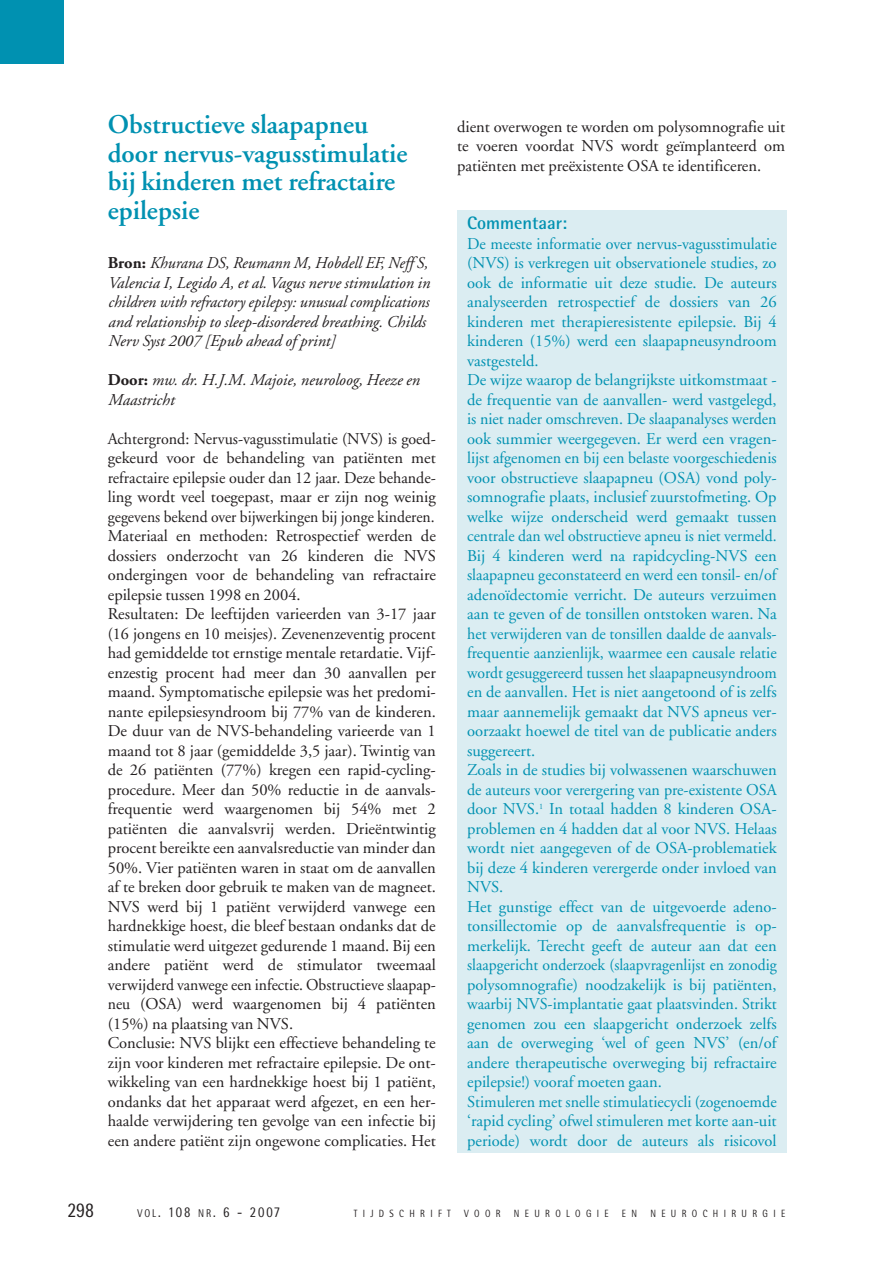
<style>
.page{position:relative;width:893px;height:1263px;background:#fff}
.page>*{position:absolute;margin:0;border:0;box-sizing:border-box;transform-origin:0 0}
.t1{font:600 27px/28.5px "Adobe Garamond";color:#0091b1}
.t2{font:21px "Rotis Semi Sans";color:#231f20;scale:.85 1}
.t3{font:700 18px "Rotis Semi Sans";color:#0091b1}
.t4{font:16.5px/19.5px "Adobe Garamond";color:#0091b1}
.t5{font:16.5px/19.5px "Adobe Garamond";color:#231f20}
.t6{font:italic 16.5px/19.5px "Adobe Garamond";color:#231f20}
.t7{font:15px "Rotis Semi Sans";letter-spacing:.15em;color:#231f20;scale:.85 1}
.t8{font:10.5px "Rotis Semi Sans";letter-spacing:.6em;color:#231f20;scale:.85 1}
.s1{font-weight:700;font-style:normal}
.s2{font-size:11.25px}
</style>
<div class="page">
<div style="left:0;top:0;width:64px;height:64px;background:#0091b1"></div>
<div style="left:457px;top:210px;width:330px;height:942px;background:#dbedf2"></div>
<h1 class="t1" style="left:108px;top:113px;width:301px">Obstructieve slaapapneu door nervus-vagusstimulatie bij kinderen met refractaire epilepsie</h1>
<p class="t6" style="left:108px;top:255px;width:323px"><span class="s1">Bron:</span> Khurana DS, Reumann M, Hobdell EF, Neff S, Valencia I, Legido A, et al. Vagus nerve stimulation in children with refractory epilepsy: unusual complications and relationship to sleep-disordered breathing. Childs Nerv Syst 2007 [Epub ahead of print]</p>
<p class="t6" style="left:108px;top:372px;width:313px"><span class="s1">Door:</span> mw. dr. H.J.M. Majoie, neuroloog, Heeze en<br>Maastricht</p>
<p class="t5" style="left:108px;top:430px;width:330px">Achtergrond: Nervus-vagusstimulatie (NVS) is goed&shy;gekeurd voor de behandeling van patiënten met refractaire epilepsie ouder dan 12 jaar. Deze behande&shy;ling wordt veel toegepast, maar er zijn nog weinig gegevens bekend over bijwerkingen bij jonge kinderen.<br>Materiaal en methoden: Retrospectief werden de dossiers onderzocht van 26 kinderen die NVS ondergingen voor de behandeling van refractaire epilepsie tussen 1998 en 2004.<br>Resultaten: De leeftijden varieerden van 3-17 jaar (16 jongens en 10 meisjes). Zevenenzeventig procent had gemiddelde tot ernstige mentale retardatie. Vijf&shy;enzestig procent had meer dan 30 aanvallen per maand. Symptomatische epilepsie was het predomi&shy;nante epilepsiesyndroom bij 77% van de kinderen.<br>De duur van de NVS-behandeling varieerde van 1 maand tot 8 jaar (gemiddelde 3,5 jaar). Twintig van de 26 patiënten (77%) kregen een rapid-cycling&shy;procedure. Meer dan 50% reductie in de aanvals&shy;frequentie werd waargenomen bij 54% met 2 patiënten die aanvalsvrij werden. Drieëntwintig procent bereikte een aanvalsreductie van minder dan 50%. Vier patiënten waren in staat om de aanvallen af te breken door gebruik te maken van de magneet.<br>NVS werd bij 1 patiënt verwijderd vanwege een hardnekkige hoest, die bleef bestaan ondanks dat de stimulatie werd uitgezet gedurende 1 maand. Bij een andere patiënt werd de stimulator tweemaal verwijderd vanwege een infectie. Obstructieve slaapap&shy;neu (OSA) werd waargenomen bij 4 patiënten (15%) na plaatsing van NVS.<br>Conclusie: NVS blijkt een effectieve behandeling te zijn voor kinderen met refractaire epilepsie. De ont&shy;wikkeling van een hardnekkige hoest bij 1 patiënt, ondanks dat het apparaat werd afgezet, en een her&shy;haalde verwijdering ten gevolge van een infectie bij een andere patiënt zijn ongewone complicaties. Het</p>
<p class="t5" style="left:457px;top:118px;width:330px;text-align:justify">dient overwogen te worden om polysomnografie uit te voeren voordat NVS wordt geïmplanteerd om patiënten met preëxistente OSA te identificeren.</p>
<p class="t3" style="left:467px;top:217px;width:102px">Commentaar:</p>
<p class="t4" style="left:467px;top:235px;width:311px">De meeste informatie over nervus-vagusstimulatie (NVS) is verkregen uit observationele studies, zo ook de informatie uit deze studie. De auteurs analyseerden retrospectief de dossiers van 26 kinderen met therapieresistente epilepsie. Bij 4 kinderen (15%) werd een slaapapneusyndroom vastgesteld.<br>De wijze waarop de belangrijkste uitkomstmaat - de frequentie van de aanvallen- werd vastgelegd, is niet nader omschreven. De slaapanalyses werden ook summier weergegeven. Er werd een vragen&shy;lijst afgenomen en bij een belaste voorgeschiedenis voor obstructieve slaapapneu (OSA) vond poly&shy;somnografie plaats, inclusief zuurstofmeting. Op welke wijze onderscheid werd gemaakt tussen centrale dan wel obstructieve apneu is niet vermeld.<br>Bij 4 kinderen werd na rapidcycling-NVS een slaapapneu geconstateerd en werd een tonsil- en/of adenoïdectomie verricht. De auteurs verzuimen aan te geven of de tonsillen ontstoken waren. Na het verwijderen van de tonsillen daalde de aanvals&shy;frequentie aanzienlijk, waarmee een causale relatie wordt gesuggereerd tussen het slaapapneusyndroom en de aanvallen. Het is niet aangetoond of is zelfs maar aannemelijk gemaakt dat NVS apneus ver&shy;oorzaakt hoewel de titel van de publicatie anders suggereert.<br>Zoals in de studies bij volwassenen waarschuwen de auteurs voor verergering van pre-existente OSA door NVS.<sup>1</sup> In totaal hadden 8 kinderen OSA&shy;problemen en 4 hadden dat al voor NVS. Helaas wordt niet aangegeven of de OSA-problematiek bij deze 4 kinderen verergerde onder invloed van NVS.<br>Het gunstige effect van de uitgevoerde adeno&shy;tonsillectomie op de aanvalsfrequentie is op&shy;merkelijk. Terecht geeft de auteur aan dat een slaapgericht onderzoek (slaapvragenlijst en zonodig polysomnografie) noodzakelijk is bij patiënten, waarbij NVS-implantatie gaat plaatsvinden. Strikt genomen zou een slaapgericht onderzoek zelfs aan de overweging ‘wel of geen NVS’ (en/of andere therapeutische overweging bij refractaire epilepsie!) vooraf moeten gaan.<br>Stimuleren met snelle stimulatiecycli (zogenoemde ‘rapid cycling’ ofwel stimuleren met korte aan-uit periode) wordt door de auteurs als risicovol</p>
<p class="t2" style="left:67px;top:1202px;width:33px">298</p>
<p class="t7" style="left:138px;top:1207px;width:169px"><span class="s2">VOL</span>. 108 <span class="s2">NR</span>. 6 - 2007</p>
<p class="t8" style="left:354px;top:1210px;width:116px">TIJDSCHRIFT</p>
<p class="t8" style="left:464px;top:1210px;width:44px">VOOR</p>
<p class="t8" style="left:514px;top:1210px;width:113px">NEUROLOGIE</p>
<p class="t8" style="left:622px;top:1210px;width:19px">E N</p>
<p class="t8" style="left:650px;top:1210px;width:160px">NEUROCHIRURGIE</p>
</div>
